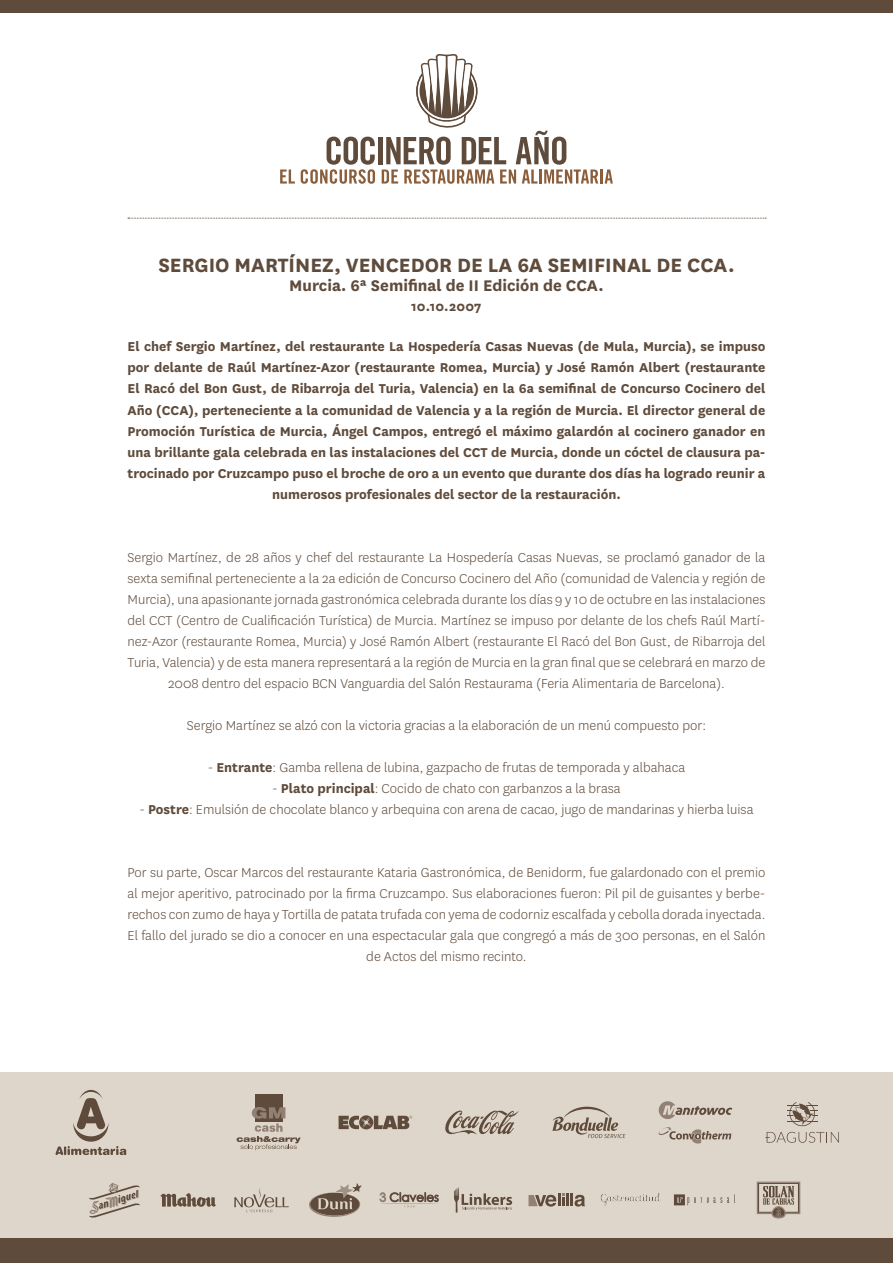
<style>
.page{position:relative;width:893px;height:1263px;background:#fff}
.page>*{position:absolute;margin:0;border:0;box-sizing:border-box;transform-origin:0 0}
.t1{font:700 22.5px "National";color:#5f4b3b}
.t2{font:700 18px "National";color:#5f4b3b}
.t3{font:300 15px/21px "National";color:#5f4b3b;text-align:center}
.t4{font:700 15px/21px "National";color:#5f4b3b;text-align:center}
.s1{font-weight:700}
</style>
<div class="page">
<div style="left:0;top:0;width:893px;height:13px;background:#5f4b3b"></div>
<svg style="left:128px;top:218px;width:638px;height:1px"></svg>
<div style="left:0;top:1237px;width:893px;height:26px;background:#5f4b3b"></div>
<svg style="left:280px;top:169px;width:15px;height:15px"></svg>
<hr style="left:600px;top:169px;width:3px;height:15px;background:#8a5d3b">
<svg style="left:605px;top:169px;width:8px;height:15px"></svg>
<div style="left:378px;top:137px;width:5px;height:27px;background:#5f4b3b"></div>
<svg style="left:301px;top:137px;width:74px;height:47px"></svg>
<svg style="left:382px;top:54px;width:216px;height:130px"></svg>
<div style="left:0;top:1071px;width:893px;height:166px;background:#ded6ca"></div>
<svg style="left:56px;top:1090px;width:70px;height:65px"></svg>
<svg style="left:339px;top:1115px;width:73px;height:14px"></svg>
<svg style="left:445px;top:1110px;width:74px;height:25px"></svg>
<svg style="left:552px;top:1107px;width:74px;height:31px"></svg>
<svg style="left:659px;top:1101px;width:73px;height:18px"></svg>
<svg style="left:658px;top:1127px;width:74px;height:16px"></svg>
<svg style="left:765px;top:1132px;width:74px;height:11px"></svg>
<hr style="left:787px;top:1105px;width:30px;height:1px;background:#5f4b3b">
<hr style="left:787px;top:1110px;width:30px;height:1px;background:#5f4b3b">
<hr style="left:787px;top:1115px;width:30px;height:1px;background:#5f4b3b">
<hr style="left:787px;top:1121px;width:30px;height:1px;background:#5f4b3b">
<svg style="left:789px;top:1102px;width:26px;height:24px"></svg>
<div style="left:255px;top:1094px;width:27px;height:28px;background:#5f4b3b"></div>
<svg style="left:237px;top:1107px;width:64px;height:43px"></svg>
<img style="left:600px;top:1193px;width:61px;height:13px">
<svg style="left:234px;top:1188px;width:55px;height:24px"></svg>
<svg style="left:309px;top:1183px;width:52px;height:34px"></svg>
<svg style="left:674px;top:1194px;width:61px;height:11px"></svg>
<svg style="left:757px;top:1181px;width:43px;height:37px"></svg>
<svg style="left:528px;top:1193px;width:57px;height:14px"></svg>
<svg style="left:160px;top:1193px;width:56px;height:14px"></svg>
<svg style="left:89px;top:1183px;width:51px;height:35px"></svg>
<svg style="left:380px;top:1192px;width:59px;height:15px"></svg>
<svg style="left:454px;top:1187px;width:58px;height:25px"></svg>
<p class="t1" style="left:158px;top:249px;width:578px">SERGIO MARTÍNEZ, VENCEDOR DE LA 6A SEMIFINAL DE CCA.</p>
<p class="t2" style="left:289px;top:273px;width:316px">Murcia. 6ª Semifinal de II Edición de CCA.</p>
<p class="t4" style="left:411px;top:295px;width:72px">10.10.2007</p>
<p class="t4" style="left:128px;top:335px;width:639px">El chef Sergio Martínez, del restaurante La Hospedería Casas Nuevas (de Mula, Murcia), se impuso por delante de Raúl Martínez-Azor (restaurante Romea, Murcia) y José Ramón Albert (restaurante El Racó del Bon Gust, de Ribarroja del Turia, Valencia) en la 6a semifinal de Concurso Cocinero del Año (CCA), perteneciente a la comunidad de Valencia y a la región de Murcia. El director general de Promoción Turística de Murcia, Ángel Campos, entregó el máximo galardón al cocinero ganador en una brillante gala celebrada en las instalaciones del CCT de Murcia, donde un cóctel de clausura pa&shy;trocinado por Cruzcampo puso el broche de oro a un evento que durante dos días ha logrado reunir a numerosos profesionales del sector de la restauración.</p>
<p class="t3" style="left:128px;top:546px;width:639px">Sergio Martínez, de 28 años y chef del restaurante La Hospedería Casas Nuevas, se proclamó ganador de la sexta semifinal perteneciente a la 2a edición de Concurso Cocinero del Año (comunidad de Valencia y región de Murcia), una apasionante jornada gastronómica celebrada durante los días 9 y 10 de octubre en las instalaciones del CCT (Centro de Cualificación Turística) de Murcia. Martínez se impuso por delante de los chefs Raúl Martí&shy;nez-Azor (restaurante Romea, Murcia) y José Ramón Albert (restaurante El Racó del Bon Gust, de Ribarroja del Turia, Valencia) y de esta manera representará a la región de Murcia en la gran final que se celebrará en marzo de 2008 dentro del espacio BCN Vanguardia del Salón Restaurama (Feria Alimentaria de Barcelona).</p>
<p class="t3" style="left:187px;top:714px;width:521px">Sergio Martínez se alzó con la victoria gracias a la elaboración de un menú compuesto por:</p>
<p class="t3" style="left:208px;top:756px;width:479px">- <span class="s1">Entrante</span>: Gamba rellena de lubina, gazpacho de frutas de temporada y albahaca</p>
<p class="t3" style="left:272px;top:777px;width:350px">- <span class="s1">Plato principal</span>: Cocido de chato con garbanzos a la brasa</p>
<p class="t3" style="left:139px;top:798px;width:616px">- <span class="s1">Postre</span>: Emulsión de chocolate blanco y arbequina con arena de cacao, jugo de mandarinas y hierba luisa</p>
<p class="t3" style="left:128px;top:861px;width:639px;text-align:justify">Por su parte, Oscar Marcos del restaurante Kataria Gastronómica, de Benidorm, fue galardonado con el premio al mejor aperitivo, patrocinado por la firma Cruzcampo. Sus elaboraciones fueron: Pil pil de guisantes y berbe&shy;rechos con zumo de haya y Tortilla de patata trufada con yema de codorniz escalfada y cebolla dorada inyectada.</p>
<p class="t3" style="left:128px;top:924px;width:639px">El fallo del jurado se dio a conocer en una espectacular gala que congregó a más de 300 personas, en el Salón de Actos del mismo recinto.</p>
</div>
